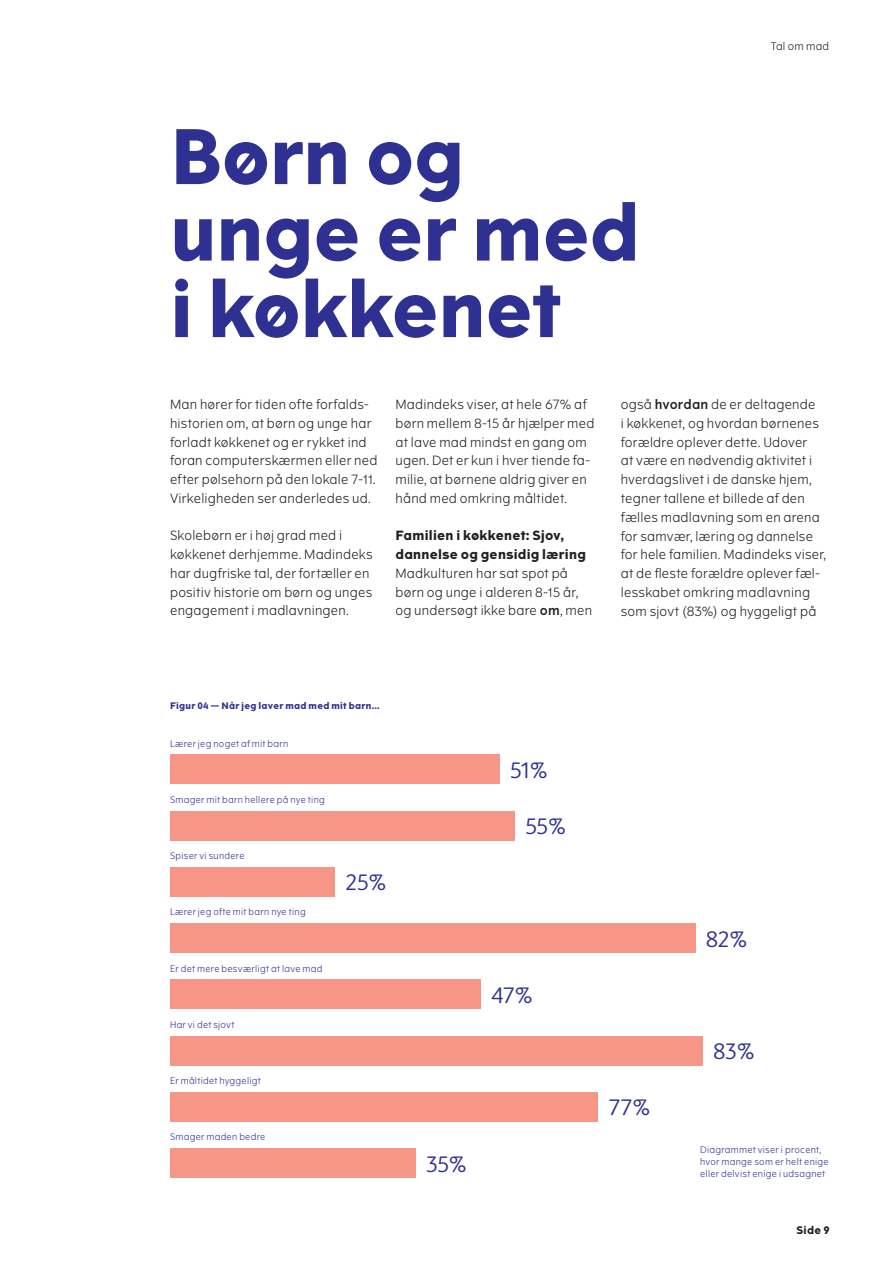
<style>
.page{position:relative;width:893px;height:1263px;background:#fff}
.page>*{position:absolute;margin:0;border:0;box-sizing:border-box;transform-origin:0 0}
.t1{font:700 75px/76.5px "The Wave";letter-spacing:-.005em;color:#2e3092}
.t2{font:22.5px "Berlingske Sans Round";letter-spacing:-.025em;color:#2e3092}
.t3{font:300 12.75px/18.8px "The Wave";letter-spacing:.015em;color:#231f20}
.t4{font:700 12.75px/18.8px "The Wave";letter-spacing:.02em;color:#231f20}
.t5{font:300 10.5px "The Wave";letter-spacing:.025em;color:#231f20}
.t6{font:700 10.5px "The Wave";color:#231f20}
.t7{font:300 9px/12px "The Wave";letter-spacing:.03em;color:#2e3092}
.t8{font:700 9px "The Wave";letter-spacing:.03em;color:#2e3092}
.s1{font-weight:600}
</style>
<div class="page">
<div style="left:170px;top:754px;width:330px;height:30px;background:#f59687"></div>
<div style="left:170px;top:811px;width:345px;height:29px;background:#f59687"></div>
<div style="left:170px;top:867px;width:165px;height:30px;background:#f59687"></div>
<div style="left:170px;top:923px;width:525px;height:30px;background:#f59687"></div>
<div style="left:170px;top:979px;width:310px;height:30px;background:#f59687"></div>
<div style="left:170px;top:1036px;width:532px;height:29px;background:#f59687"></div>
<div style="left:170px;top:1092px;width:428px;height:30px;background:#f59687"></div>
<div style="left:170px;top:1148px;width:246px;height:30px;background:#f59687"></div>
<h1 class="t1" style="left:170px;top:121px;width:471px">Børn og unge er med i køkkenet</h1>
<p class="t5" style="left:771px;top:40px;width:60px">Tal om mad</p>
<p class="t3" style="left:170px;top:395px;width:209px">Man hører for tiden ofte forfalds&shy;historien om, at børn og unge har forladt køkkenet og er rykket ind foran computerskærmen eller ned efter pølsehorn på den lokale 7-11.<br>Virkeligheden ser anderledes ud.</p>
<p class="t3" style="left:170px;top:526px;width:204px">Skolebørn er i høj grad med i køkkenet derhjemme. Madindeks har dugfriske tal, der fortæller en positiv historie om børn og unges engagement i madlavningen.</p>
<p class="t3" style="left:395px;top:395px;width:200px">Madindeks viser, at hele 67% af børn mellem 8-15 år hjælper med at lave mad mindst en gang om ugen. Det er kun i hver tiende fa&shy;milie, at børnene aldrig giver en hånd med omkring måltidet.</p>
<p class="t4" style="left:395px;top:527px;width:192px">Familien i køkkenet: Sjov, dannelse og gensidig læring</p>
<p class="t3" style="left:395px;top:564px;width:198px">Madkulturen har sat spot på børn og unge i alderen 8-15 år, og undersøgt ikke bare <span class="s1">om</span>, men</p>
<p class="t3" style="left:621px;top:395px;width:207px">også <span class="s1">hvordan</span> de er deltagende<br>i køkkenet, og hvordan børnenes forældre oplever dette. Udover<br>at være en nødvendig aktivitet i hverdagslivet i de danske hjem, tegner tallene et billede af den fælles madlavning som en arena for samvær, læring og dannelse for hele familien. Madindeks viser, at de fleste forældre oplever fæl&shy;lesskabet omkring madlavning som sjovt (83%) og hyggeligt på</p>
<p class="t8" style="left:170px;top:700px;width:211px">Figur 04 — Når jeg laver mad med mit barn…</p>
<p class="t7" style="left:170px;top:737px;width:120px">Lærer jeg noget af mit barn</p>
<p class="t7" style="left:170px;top:793px;width:156px">Smager mit barn hellere på nye ting</p>
<p class="t7" style="left:170px;top:850px;width:76px">Spiser vi sundere</p>
<p class="t7" style="left:170px;top:906px;width:137px">Lærer jeg ofte mit barn nye ting</p>
<p class="t7" style="left:170px;top:962px;width:154px">Er det mere besværligt at lave mad</p>
<p class="t7" style="left:170px;top:1018px;width:66px">Har vi det sjovt</p>
<p class="t7" style="left:170px;top:1075px;width:92px">Er måltidet hyggeligt</p>
<p class="t7" style="left:170px;top:1131px;width:97px">Smager maden bedre</p>
<h2 class="t2" style="left:345px;top:867px;width:42px">25%</h2>
<h2 class="t2" style="left:510px;top:754px;width:39px">51%</h2>
<h2 class="t2" style="left:526px;top:811px;width:41px">55%</h2>
<h2 class="t2" style="left:491px;top:979px;width:42px">47%</h2>
<h2 class="t2" style="left:426px;top:1148px;width:41px">35%</h2>
<h2 class="t2" style="left:608px;top:1092px;width:43px">77%</h2>
<h2 class="t2" style="left:706px;top:923px;width:43px">82%</h2>
<h2 class="t2" style="left:713px;top:1036px;width:43px">83%</h2>
<p class="t7" style="left:700px;top:1144px;width:130px">Diagrammet viser i procent, hvor mange som er helt enige eller delvist enige i udsagnet</p>
<p class="t6" style="left:796px;top:1224px;width:35px">Side 9</p>
</div>
